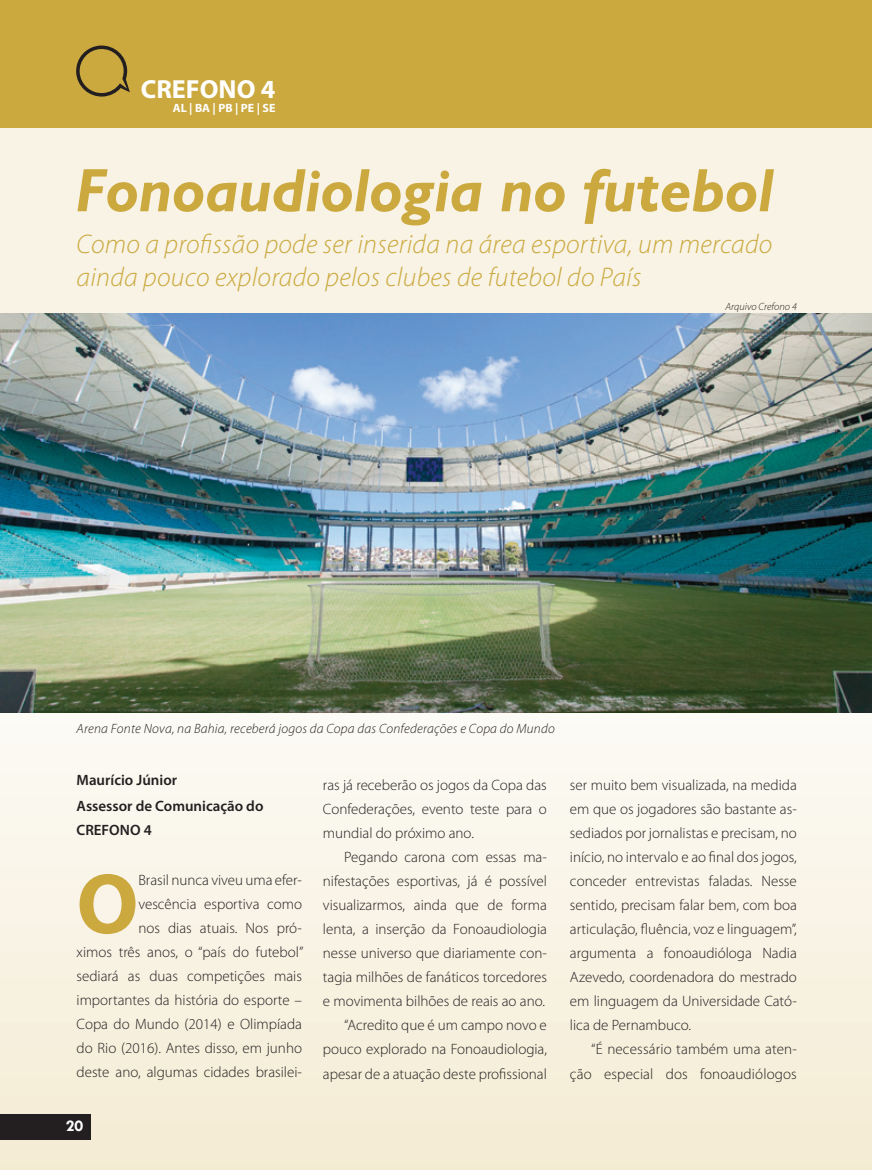
<style>
.page{position:relative;width:872px;height:1170px;background:#fff}
.page>*{position:absolute;margin:0;border:0;box-sizing:border-box;transform-origin:0 0}
.t1{font:700 86.25px "Myriad Pro";color:#cba93f}
.t2{font:italic 700 61.5px "Humanist 521 BT";letter-spacing:.01em;color:#cba93f}
.t3{font:italic 300 27px/32.4px "Myriad Pro";letter-spacing:.01em;color:#cba93f}
.t4{font:700 26.25px "Myriad Pro";color:#fff}
.t5{font:700 16.5px "Tw Cen";color:#fff}
.t6{font:300 15px/24px "Myriad Pro";color:#231f20;text-align:right}
.t7{font:600 15px/24.6px "Myriad Pro";color:#231f20}
.t8{font:italic 300 13.5px "Myriad Pro";letter-spacing:.015em;color:#231f20}
.t9{font:700 12px "Myriad Pro";color:#fff}
.t10{font:italic 300 10.5px "Myriad Pro";color:#231f20}
</style>
<div class="page">
<div style="left:0;top:125px;width:872px;height:205px;background:#f8f3e4"></div>
<svg style="left:0;top:712px;width:872px;height:457px"></svg>
<div style="left:0;top:0;width:872px;height:127px;background:#cba93f"></div>
<div style="left:0;top:1114px;width:90px;height:25px;background:#231f20"></div>
<svg style="left:76px;top:45px;width:54px;height:52px"></svg>
<img style="left:0;top:314px;width:872px;height:398px">
<h3 class="t4" style="left:141px;top:72px;width:136px">CREFONO 4</h3>
<p class="t9" style="left:173px;top:100px;width:104px">AL | BA | PB | PE | SE</p>
<h2 class="t2" style="left:77px;top:152px;width:699px">Fonoaudiologia no futebol</h2>
<h3 class="t3" style="left:77px;top:228px;width:697px">Como a profissão pode ser inserida na área esportiva, um mercado ainda pouco explorado pelos clubes de futebol do País</h3>
<p class="t10" style="left:725px;top:300px;width:73px">Arquivo Crefono 4</p>
<p class="t8" style="left:77px;top:720px;width:480px">Arena Fonte Nova, na Bahia, receberá jogos da Copa das Confederações e Copa do Mundo</p>
<p class="t7" style="left:77px;top:767px;width:188px">maurício Júnior<br>Assessor de Comunicação do<br>CReFoNo 4</p>
<h1 class="t1" style="left:77px;top:847px;width:63px">O</h1>
<p class="t6" style="left:77px;top:868px;width:228px">Brasil nunca viveu uma efer-<br>vescência esportiva como<br>nos dias atuais. Nos pró-<br>ximos três anos, o “país do futebol” sediará as duas competições mais importantes da história do esporte –<br>Copa do Mundo (2014) e Olimpíada do Rio (2016). Antes disso, em junho deste ano, algumas cidades brasilei-</p>
<p class="t5" style="left:66px;top:1116px;width:19px">20</p>
<p class="t6" style="left:323px;top:773px;width:225px;text-align:justify">ras já receberão os jogos da Copa das Confederações, evento teste para o mundial do próximo ano.</p>
<p class="t6" style="left:323px;top:845px;width:225px">Pegando carona com essas ma&shy;nifestações esportivas, já é possível visualizarmos, ainda que de forma lenta, a inserção da Fonoaudiologia nesse universo que diariamente con&shy;tagia milhões de fanáticos torcedores e movimenta bilhões de reais ao ano. “Acredito que é um campo novo e pouco explorado na Fonoaudiologia, apesar de a atuação deste profissional</p>
<p class="t6" style="left:570px;top:773px;width:228px;text-align:justify">ser muito bem visualizada, na medida em que os jogadores são bastante as&shy;sediados por jornalistas e precisam, no início, no intervalo e ao final dos jogos, conceder entrevistas faladas. Nesse sentido, precisam falar bem, com boa articulação, fluência, voz e linguagem”, argumenta a fonoaudióloga Nadia Azevedo, coordenadora do mestrado em linguagem da Universidade Cató&shy;lica de Pernambuco.</p>
<p class="t6" style="left:570px;top:1037px;width:228px">“É necessário também uma aten&shy;ção especial dos fonoaudiólogos</p>
</div>
